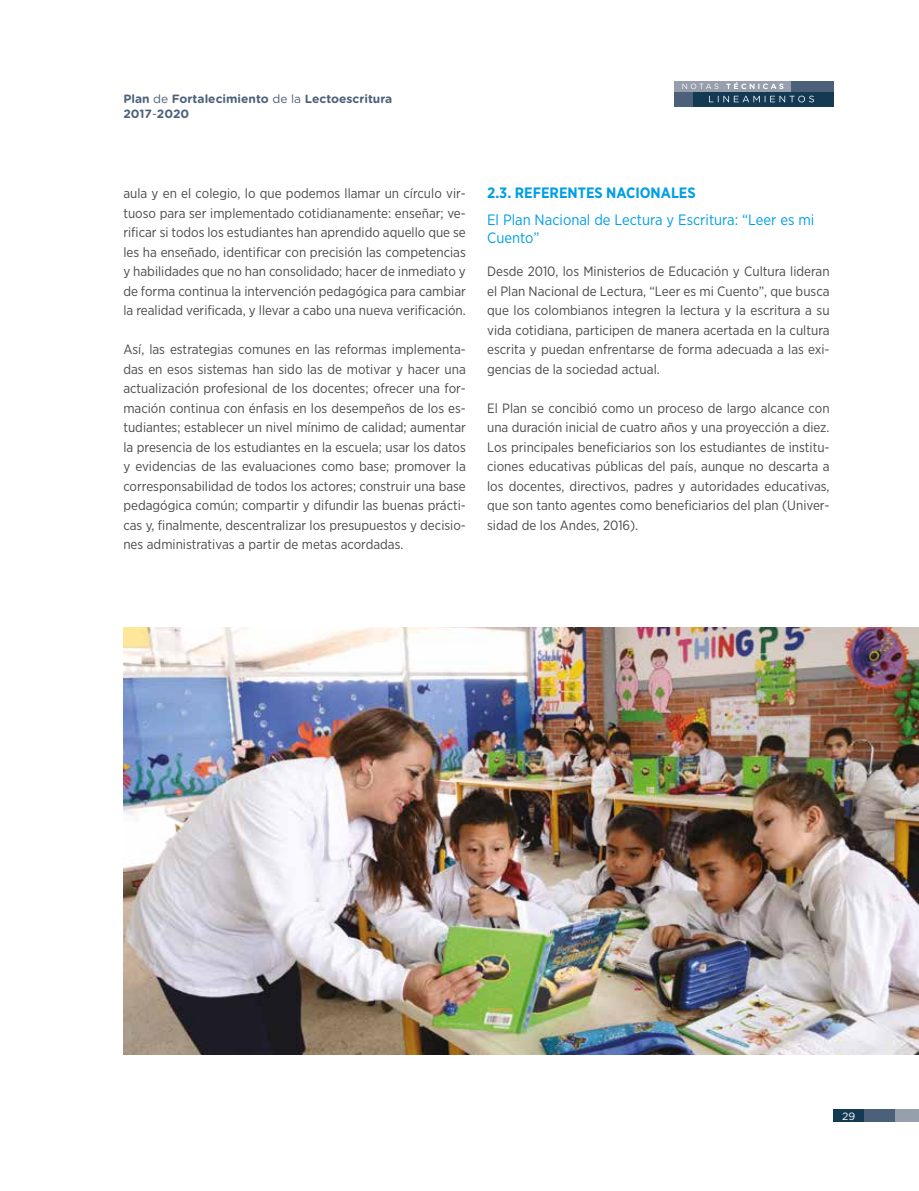
<style>
.page{position:relative;width:919px;height:1191px;background:#fff}
.page>*{position:absolute;margin:0;border:0;box-sizing:border-box;transform-origin:0 0}
.t1{font:15px/18px "Gotham Narrow";color:#009fe3}
.t2{font:700 15px "Gotham Narrow";color:#009fe3}
.t3{font:13.5px/19.5px "Gotham Narrow";color:#4a4a49;text-align:justify}
.t4{font:700 12px/14.4px "Gotham Rounded";color:#4d607a}
.t5{font:10.5px "Gotham Rounded";color:#fff}
.s1{font-weight:400}
</style>
<div class="page">
<img style="left:123px;top:627px;width:795px;height:427px">
<div style="left:833px;top:1109px;width:31px;height:12px;background:#133953"></div>
<div style="left:893px;top:1109px;width:25px;height:12px;background:#989fac"></div>
<div style="left:863px;top:1109px;width:31px;height:12px;background:#4d607a"></div>
<div style="left:674px;top:91px;width:159px;height:15px;background:#133953"></div>
<div style="left:674px;top:91px;width:18px;height:15px;background:#4d607a"></div>
<div style="left:674px;top:81px;width:117px;height:10px;background:#989fac"></div>
<div style="left:791px;top:81px;width:42px;height:10px;background:#4d607a"></div>
<svg style="left:709px;top:96px;width:105px;height:6px"></svg>
<svg style="left:682px;top:84px;width:36px;height:5px"></svg>
<svg style="left:726px;top:82px;width:57px;height:7px"></svg>
<p class="t4" style="left:123px;top:91px;width:270px">Plan <span class="s1">de</span> Fortalecimiento <span class="s1">de la</span> Lectoescritura<br>2017<span class="s1">-</span>2020</p>
<p class="t3" style="left:123px;top:183px;width:344px">aula y en el colegio, lo que podemos llamar un círculo vir&shy;tuoso para ser implementado cotidianamente: enseñar; ve&shy;rificar si todos los estudiantes han aprendido aquello que se les ha enseñado, identificar con precisión las competencias y habilidades que no han consolidado; hacer de inmediato y de forma continua la intervención pedagógica para cambiar la realidad verificada, y llevar a cabo una nueva verificación.</p>
<p class="t3" style="left:123px;top:339px;width:344px">Así, las estrategias comunes en las reformas implementa&shy;das en esos sistemas han sido las de motivar y hacer una actualización profesional de los docentes; ofrecer una for&shy;mación continua con énfasis en los desempeños de los es&shy;tudiantes; establecer un nivel mínimo de calidad; aumentar la presencia de los estudiantes en la escuela; usar los datos y evidencias de las evaluaciones como base; promover la corresponsabilidad de todos los actores; construir una base pedagógica común; compartir y difundir las buenas prácti&shy;cas y, finalmente, descentralizar los presupuestos y decisio&shy;nes administrativas a partir de metas acordadas.</p>
<p class="t2" style="left:487px;top:183px;width:210px">2.3. REFERENTES NACIONALES</p>
<p class="t1" style="left:487px;top:210px;width:328px">El Plan Nacional de Lectura y Escritura: “Leer es mi<br>Cuento”</p>
<p class="t3" style="left:487px;top:261px;width:344px">Desde 2010, los Ministerios de Educación y Cultura lideran el Plan Nacional de Lectura, “Leer es mi Cuento”, que busca que los colombianos integren la lectura y la escritura a su vida cotidiana, participen de manera acertada en la cultura escrita y puedan enfrentarse de forma adecuada a las exi&shy;gencias de la sociedad actual.</p>
<p class="t3" style="left:487px;top:398px;width:344px">El Plan se concibió como un proceso de largo alcance con una duración inicial de cuatro años y una proyección a diez.<br>Los principales beneficiarios son los estudiantes de institu&shy;ciones educativas públicas del país, aunque no descarta a los docentes, directivos, padres y autoridades educativas, que son tanto agentes como beneficiarios del plan (Univer&shy;sidad de los Andes, 2016).</p>
<p class="t5" style="left:842px;top:1108px;width:15px">29</p>
</div>
